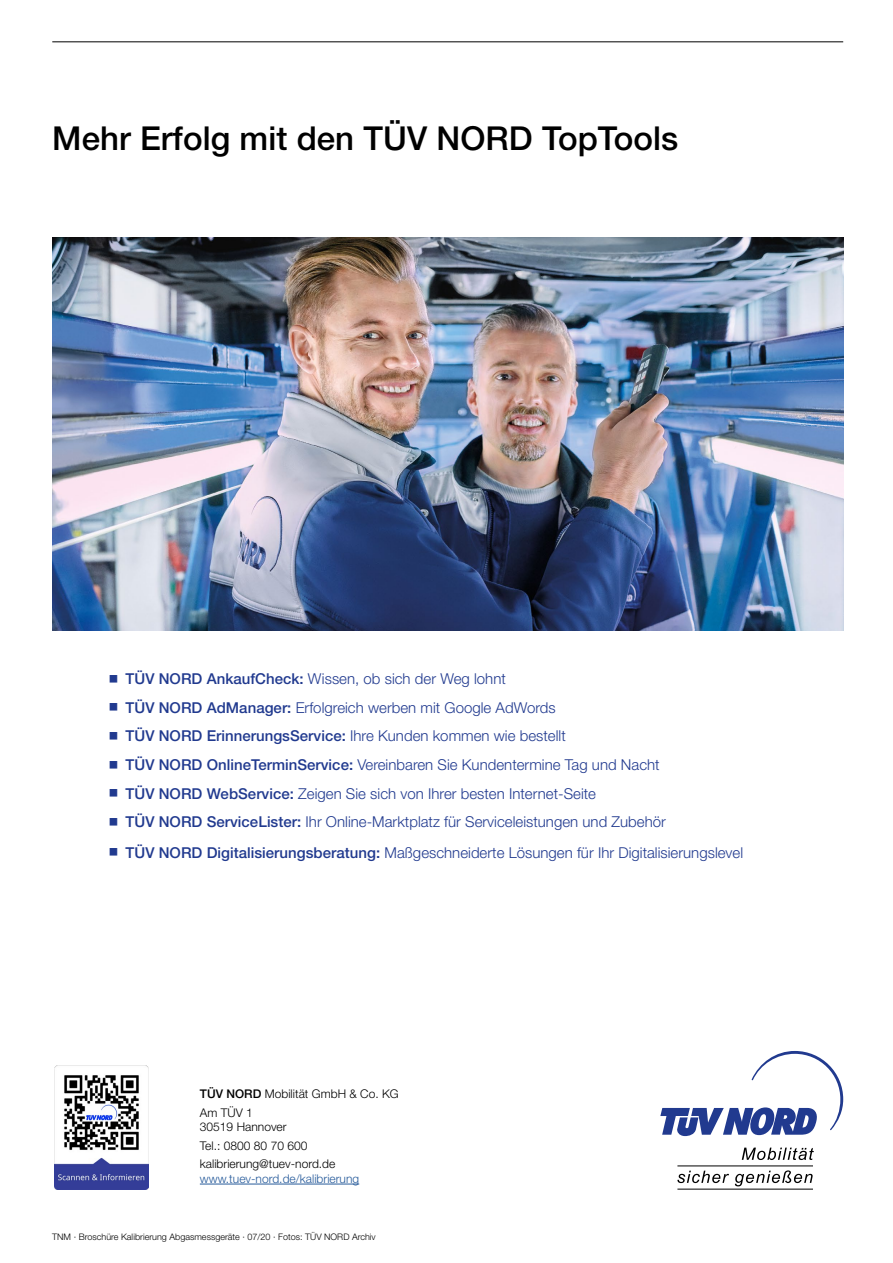
<style>
.page{position:relative;width:893px;height:1263px;background:#fff}
.page>*{position:absolute;margin:0;border:0;box-sizing:border-box;transform-origin:0 0}
.t1{font:500 33px "Helvetica Neue LT Std";color:#000}
.t2{font:300 15px/28.7px "Helvetica Neue LT Std";color:#213a8f}
.t3{font:300 12px/18.6px "Helvetica Neue LT Std";color:#000}
.t4{font:300 12px "Helvetica Neue LT Std";color:#275b9b}
.t5{font:300 9px "Helvetica Neue LT Std";color:#000}
.s1{font-weight:500}
</style>
<div class="page">
<hr style="left:52px;top:42px;width:791px;height:1px;background:#000">
<svg style="left:660px;top:1051px;width:183px;height:85px"></svg>
<svg style="left:677px;top:1171px;width:52px;height:12px"></svg>
<svg style="left:735px;top:1170px;width:78px;height:16px"></svg>
<svg style="left:742px;top:1147px;width:72px;height:13px"></svg>
<hr style="left:677px;top:1165px;width:136px;height:1px;background:#000">
<hr style="left:677px;top:1189px;width:136px;height:1px;background:#000">
<hr style="left:200px;top:1184px;width:159px;height:1px;background:#275b9b">
<img style="left:52px;top:237px;width:791px;height:394px">
<img style="left:54px;top:1066px;width:94px;height:123px">
<h1 class="t1" style="left:52px;top:119px;width:627px">Mehr Erfolg mit den TÜV NORD TopTools</h1>
<p class="t2" style="left:126px;top:664px;width:542px"><span class="s1">TÜV NORD AnkaufCheck:</span> Wissen, ob sich der Weg lohnt<br><span class="s1">TÜV NORD AdManager:</span> Erfolgreich werben mit Google AdWords<br><span class="s1">TÜV NORD ErinnerungsService:</span> Ihre Kunden kommen wie bestellt<br><span class="s1">TÜV NORD OnlineTerminService:</span> Vereinbaren Sie Kundentermine Tag und Nacht <span class="s1">TÜV NORD WebService:</span> Zeigen Sie sich von Ihrer besten Internet-Seite<br><span class="s1">TÜV NORD ServiceLister:</span> Ihr Online-Marktplatz für Serviceleistungen und Zubehör</p>
<p class="t2" style="left:126px;top:838px;width:619px"><span class="s1">TÜV NORD Digitalisierungsberatung:</span> Maßgeschneiderte Lösungen für Ihr Digitalisierungslevel</p>
<p class="t3" style="left:200px;top:1084px;width:200px"><span class="s1">TÜV NORD</span> Mobilität GmbH &amp; Co. KG<br>Am TÜV 1</p>
<p class="t3" style="left:200px;top:1117px;width:137px">30519 Hannover<br>Tel.: 0800 80 70 600 kalibrierung@tuev-nord.de</p>
<p class="t4" style="left:200px;top:1171px;width:161px">www.tuev-nord.de/kalibrierung</p>
<p class="t5" style="left:52px;top:1231px;width:325px">TNM · Broschüre Kalibrierung Abgasmessgeräte · 07/20 · Fotos: TÜV NORD Archiv</p>
</div>
